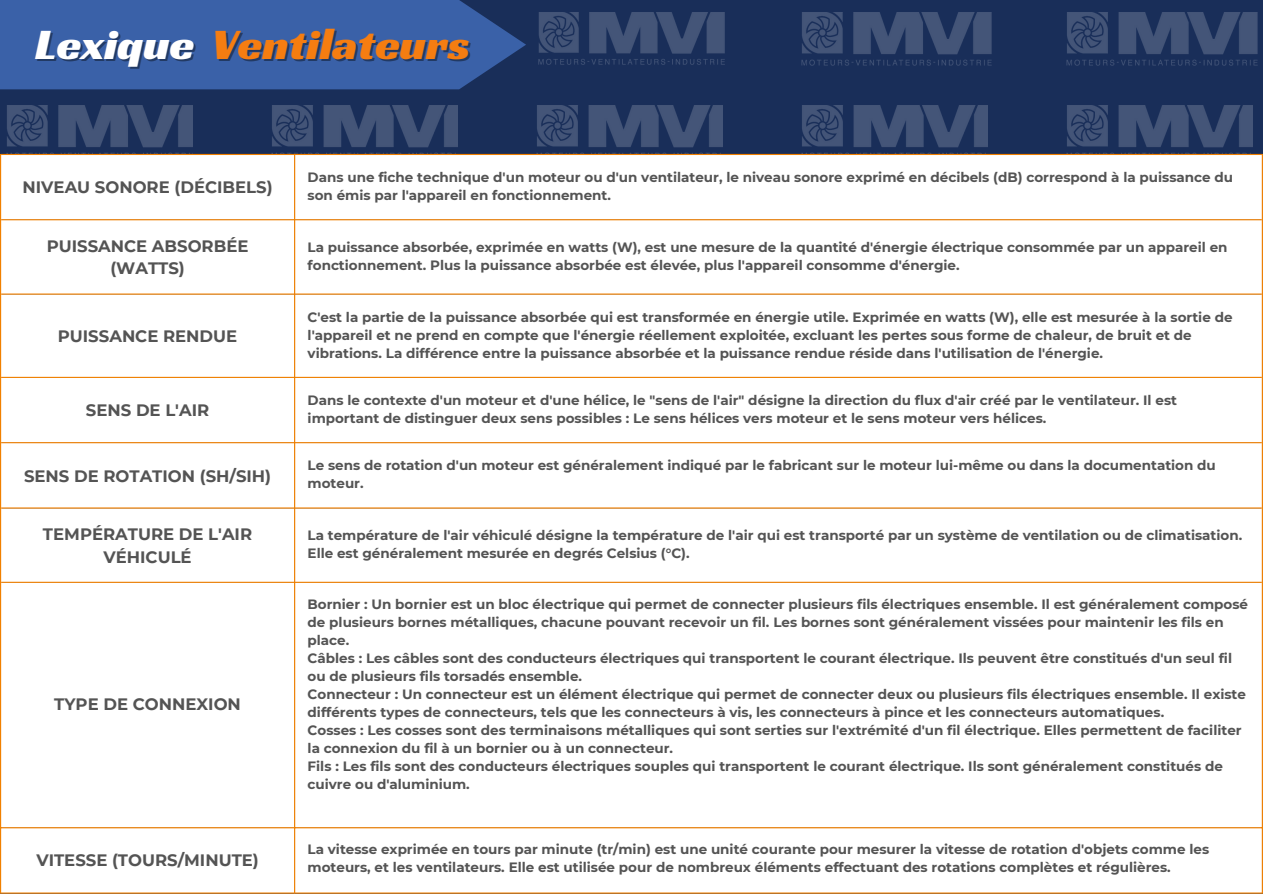
<style>
.page{position:relative;width:1263px;height:894px;background:#fff}
.page>*{position:absolute;margin:0;border:0;box-sizing:border-box;transform-origin:0 0}
.t1{font:45px "Racing Sans One";color:#f57d11}
.t2{font:700 16.5px/22.5px "Montserrat";color:#545454;text-align:center}
.t3{font:700 13.5px/18px "Montserrat";color:#545454}
.s1{color:#fff}
</style>
<div class="page">
<div style="left:0;top:0;width:1263px;height:893px;background:#192e59"></div>
<img style="left:538px;top:13px;width:187px;height:52px">
<img style="left:801px;top:13px;width:191px;height:53px">
<img style="left:1066px;top:13px;width:192px;height:53px">
<img style="left:0;top:106px;width:193px;height:48px">
<img style="left:265px;top:106px;width:193px;height:48px">
<img style="left:530px;top:106px;width:193px;height:48px">
<img style="left:795px;top:106px;width:193px;height:48px">
<img style="left:1060px;top:106px;width:193px;height:48px">
<div style="left:1px;top:155px;width:1261px;height:737px;background:#fff"></div>
<hr style="left:1px;top:154px;width:1261px;height:1px;background:#f18000">
<hr style="left:1px;top:219px;width:1261px;height:1px;background:#f18000">
<hr style="left:1px;top:293px;width:1261px;height:1px;background:#f18000">
<hr style="left:1px;top:377px;width:1261px;height:1px;background:#f18000">
<hr style="left:1px;top:442px;width:1261px;height:1px;background:#f18000">
<hr style="left:1px;top:507px;width:1261px;height:1px;background:#f18000">
<hr style="left:1px;top:581px;width:1261px;height:1px;background:#f18000">
<hr style="left:0;top:154px;width:1px;height:738px;background:#f18000">
<hr style="left:294px;top:154px;width:1px;height:738px;background:#f18000">
<hr style="left:1262px;top:154px;width:1px;height:738px;background:#f18000">
<hr style="left:0;top:827px;width:1263px;height:1px;background:#f18000">
<hr style="left:0;top:892px;width:1263px;height:1px;background:#f18000">
<div style="left:0;top:0;width:526px;height:89px;background:#3a61a8"></div>
<p class="t1" style="left:35px;top:15px;width:436px"><span class="s1">Lexique</span> Ventilateurs</p>
<h1 class="t2" style="left:23px;top:176px;width:252px">NIVEAU SONORE (DÉCIBELS)</h1>
<p class="t3" style="left:308px;top:168px;width:927px">Dans une fiche technique d'un moteur ou d'un ventilateur, le niveau sonore exprimé en décibels (dB) correspond à la puissance du son émis par l'appareil en fonctionnement.</p>
<p class="t2" style="left:47px;top:234px;width:203px">PUISSANCE ABSORBÉE (WATTS)</p>
<p class="t3" style="left:308px;top:238px;width:921px">La puissance absorbée, exprimée en watts (W), est une mesure de la quantité d'énergie électrique consommée par un appareil en fonctionnement. Plus la puissance absorbée est élevée, plus l'appareil consomme d'énergie.</p>
<p class="t2" style="left:58px;top:324px;width:181px">PUISSANCE RENDUE</p>
<p class="t3" style="left:308px;top:308px;width:926px">C'est la partie de la puissance absorbée qui est transformée en énergie utile. Exprimée en watts (W), elle est mesurée à la sortie de l'appareil et ne prend en compte que l'énergie réellement exploitée, excluant les pertes sous forme de chaleur, de bruit et de vibrations. La différence entre la puissance absorbée et la puissance rendue réside dans l'utilisation de l'énergie.</p>
<p class="t2" style="left:86px;top:399px;width:125px">SENS DE L'AIR</p>
<p class="t3" style="left:308px;top:391px;width:871px">Dans le contexte d'un moteur et d'une hélice, le "sens de l'air" désigne la direction du flux d'air créé par le ventilateur. Il est important de distinguer deux sens possibles : Le sens hélices vers moteur et le sens moteur vers hélices.</p>
<p class="t2" style="left:24px;top:464px;width:249px">SENS DE ROTATION (SH/SIH)</p>
<p class="t3" style="left:308px;top:456px;width:910px">Le sens de rotation d'un moteur est généralement indiqué par le fabricant sur le moteur lui-même ou dans la documentation du moteur.</p>
<h1 class="t2" style="left:43px;top:522px;width:211px">TEMPÉRATURE DE L'AIR<br>VÉHICULÉ</h1>
<p class="t3" style="left:308px;top:526px;width:936px">La température de l'air véhiculé désigne la température de l'air qui est transporté par un système de ventilation ou de climatisation.<br>Elle est généralement mesurée en degrés Celsius (°C).</p>
<p class="t2" style="left:54px;top:692px;width:188px">TYPE DE CONNEXION</p>
<p class="t3" style="left:308px;top:594px;width:942px">Bornier : Un bornier est un bloc électrique qui permet de connecter plusieurs fils électriques ensemble. Il est généralement composé de plusieurs bornes métalliques, chacune pouvant recevoir un fil. Les bornes sont généralement vissées pour maintenir les fils en place.</p>
<p class="t3" style="left:308px;top:648px;width:926px">Câbles : Les câbles sont des conducteurs électriques qui transportent le courant électrique. Ils peuvent être constitués d'un seul fil ou de plusieurs fils torsadés ensemble.</p>
<p class="t3" style="left:308px;top:684px;width:940px">Connecteur : Un connecteur est un élément électrique qui permet de connecter deux ou plusieurs fils électriques ensemble. Il existe différents types de connecteurs, tels que les connecteurs à vis, les connecteurs à pince et les connecteurs automatiques.</p>
<p class="t3" style="left:308px;top:720px;width:935px">Cosses : Les cosses sont des terminaisons métalliques qui sont serties sur l'extrémité d'un fil électrique. Elles permettent de faciliter la connexion du fil à un bornier ou à un connecteur.</p>
<p class="t3" style="left:308px;top:756px;width:917px">Fils : Les fils sont des conducteurs électriques souples qui transportent le courant électrique. Ils sont généralement constitués de cuivre ou d'aluminium.</p>
<p class="t2" style="left:36px;top:848px;width:224px">VITESSE (TOURS/MINUTE)</p>
<p class="t3" style="left:308px;top:840px;width:903px">La vitesse exprimée en tours par minute (tr/min) est une unité courante pour mesurer la vitesse de rotation d'objets comme les moteurs, et les ventilateurs. Elle est utilisée pour de nombreux éléments effectuant des rotations complètes et régulières.</p>
</div>
